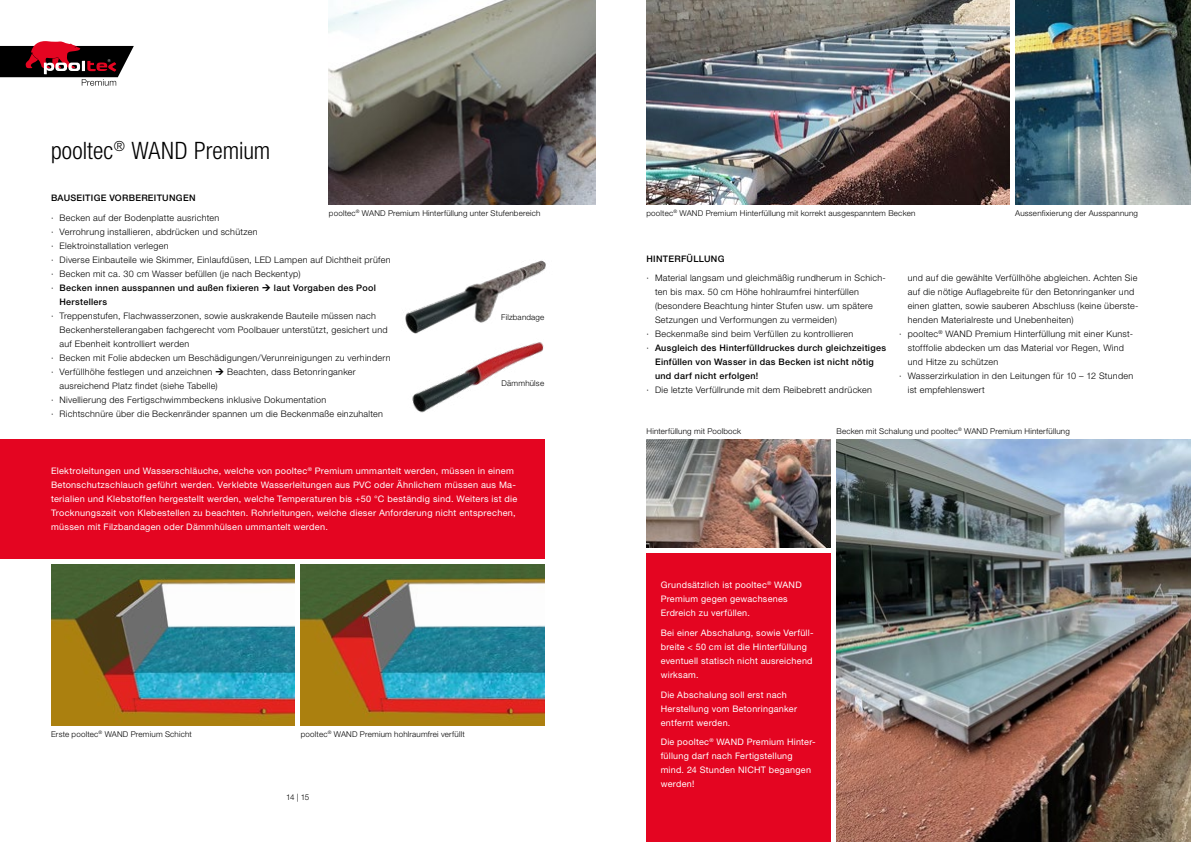
<style>
.page{position:relative;width:1191px;height:842px;background:#fff}
.page>*{position:absolute;margin:0;border:0;box-sizing:border-box;transform-origin:0 0}
.t1{font:300 condensed 24px "Helvetica Neue LT Pro";letter-spacing:.005em;color:#000}
.t2{font:300 9px/14px "Helvetica Neue LT Pro";letter-spacing:.03em;color:#000}
.t3{font:9px/14px "Helvetica Neue LT Pro";letter-spacing:.03em;color:#fff}
.t4{font:500 9px "Helvetica Neue LT Pro";letter-spacing:.03em;color:#000}
.t5{font:300 8px "Helvetica Neue LT Pro";letter-spacing:.025em;color:#000}
.s1{font-weight:500}
.s2{font-weight:300}
</style>
<div class="page">
<div style="left:0;top:439px;width:544px;height:119px;background:#e40521"></div>
<img style="left:329px;top:0;width:266px;height:204px">
<img style="left:646px;top:0;width:363px;height:204px">
<img style="left:1015px;top:0;width:176px;height:204px">
<img style="left:405px;top:260px;width:141px;height:73px">
<img style="left:646px;top:439px;width:185px;height:108px">
<img style="left:301px;top:564px;width:243px;height:162px">
<img style="left:51px;top:564px;width:244px;height:162px">
<img style="left:412px;top:342px;width:132px;height:71px">
<img style="left:836px;top:439px;width:355px;height:403px">
<div style="left:646px;top:553px;width:185px;height:289px;background:#e40521"></div>
<svg style="left:0;top:41px;width:134px;height:45px"></svg>
<h1 class="t1" style="left:51px;top:137px;width:221px">pooltec<sup>®</sup> WAND Premium</h1>
<p class="t4" style="left:51px;top:192px;width:146px">BAUSEITIGE VORBEREITUNGEN</p>
<p class="t2" style="left:51px;top:210px;width:341px">· Becken auf der Bodenplatte ausrichten<br>· Verrohrung installieren, abdrücken und schützen<br>· Elektroinstallation verlegen<br>· Diverse Einbauteile wie Skimmer, Einlaufdüsen, LED Lampen auf Dichtheit prüfen · Becken mit ca. 30 cm Wasser befüllen (je nach Beckentyp)<br>· <span class="s1">Becken innen ausspannen und außen fixieren</span></p>
<p class="t5" style="left:329px;top:208px;width:213px">pooltec<sup>®</sup> WAND Premium Hinterfüllung unter Stufenbereich</p>
<p class="t5" style="left:1015px;top:208px;width:124px">Aussenfixierung der Ausspannung</p>
<p class="t5" style="left:646px;top:208px;width:270px">pooltec<sup>®</sup> WAND Premium Hinterfüllung mit korrekt ausgespanntem Becken</p>
<p class="t4" style="left:646px;top:253px;width:80px">HINTERFÜLLUNG</p>
<p class="t2" style="left:646px;top:271px;width:241px">· Material langsam und gleichmäßig rundherum in Schich-</p>
<p class="t2" style="left:655px;top:285px;width:205px">ten bis max. 50 cm Höhe hohlraumfrei hinterfüllen</p>
<p class="t2" style="left:655px;top:299px;width:219px">(besondere Beachtung hinter Stufen usw. um spätere</p>
<p class="t2" style="left:655px;top:313px;width:183px">Setzungen und Verformungen zu vermeiden)</p>
<p class="t2" style="left:646px;top:327px;width:208px">· Beckenmaße sind beim Verfüllen zu kontrollieren</p>
<p class="t4" style="left:646px;top:343px;width:241px"><span class="s2">·</span> Ausgleich des Hinterfülldruckes durch gleichzeitiges</p>
<p class="t4" style="left:655px;top:357px;width:220px">Einfüllen von Wasser in das Becken ist nicht nötig</p>
<p class="t4" style="left:655px;top:371px;width:105px">und darf nicht erfolgen!</p>
<p class="t2" style="left:646px;top:383px;width:227px">· Die letzte Verfüllrunde mit dem Reibebrett andrücken</p>
<p class="t2" style="left:907px;top:271px;width:231px">und auf die gewählte Verfüllhöhe abgleichen. Achten Sie</p>
<p class="t2" style="left:907px;top:285px;width:228px">auf die nötige Auflagebreite für den Betonringanker und</p>
<p class="t2" style="left:907px;top:299px;width:232px">einen glatten, sowie sauberen Abschluss (keine überste-</p>
<p class="t2" style="left:907px;top:313px;width:167px">henden Materialreste und Unebenheiten)</p>
<p class="t2" style="left:899px;top:327px;width:235px">· pooltec<sup>®</sup> WAND Premium Hinterfüllung mit einer Kunst-</p>
<p class="t2" style="left:907px;top:341px;width:218px">stofffolie abdecken um das Material vor Regen, Wind</p>
<p class="t2" style="left:907px;top:355px;width:92px">und Hitze zu schützen</p>
<p class="t2" style="left:899px;top:369px;width:235px">· Wasserzirkulation in den Leitungen für 10 – 12 Stunden</p>
<p class="t2" style="left:907px;top:383px;width:79px">ist empfehlenswert</p>
<p class="t4" style="left:274px;top:282px;width:103px">laut Vorgaben des Pool</p>
<p class="t4" style="left:60px;top:296px;width:49px">Herstellers</p>
<p class="t2" style="left:51px;top:308px;width:326px">· Treppenstufen, Flachwasserzonen, sowie auskrakende Bauteile müssen nach</p>
<p class="t2" style="left:60px;top:322px;width:329px">Beckenherstellerangaben fachgerecht vom Poolbauer unterstützt, gesichert und</p>
<p class="t2" style="left:60px;top:336px;width:131px">auf Ebenheit kontrolliert werden</p>
<p class="t2" style="left:51px;top:350px;width:341px">· Becken mit Folie abdecken um Beschädigungen/Verunreinigungen zu verhindern</p>
<p class="t2" style="left:51px;top:364px;width:163px">· Verfüllhöhe festlegen und anzeichnen</p>
<p class="t2" style="left:227px;top:364px;width:130px">Beachten, dass Betonringanker</p>
<p class="t2" style="left:51px;top:378px;width:333px;text-indent:9px">ausreichend Platz findet (siehe Tabelle)<br>· Nivellierung des Fertigschwimmbeckens inklusive Dokumentation<br>· Richtschnüre über die Beckenränder spannen um die Beckenmaße einzuhalten</p>
<p class="t5" style="left:501px;top:312px;width:45px">Filzbandage</p>
<p class="t5" style="left:501px;top:378px;width:44px">Dämmhülse</p>
<p class="t3" style="left:51px;top:464px;width:468px">Elektroleitungen und Wasserschläuche, welche von pooltec<sup>®</sup> Premium ummantelt werden, müssen in einem Betonschutzschlauch geführt werden. Verklebte Wasserleitungen aus PVC oder Ähnlichem müssen aus Ma&shy;terialien und Klebstoffen hergestellt werden, welche Temperaturen bis +50 °C beständig sind. Weiters ist die Trocknungszeit von Klebestellen zu beachten. Rohrleitungen, welche dieser Anforderung nicht entsprechen, müssen mit Filzbandagen oder Dämmhülsen ummantelt werden.</p>
<p class="t5" style="left:51px;top:729px;width:142px">Erste pooltec<sup>®</sup> WAND Premium Schicht</p>
<p class="t5" style="left:301px;top:729px;width:165px">pooltec<sup>®</sup> WAND Premium hohlraumfrei verfüllt</p>
<p class="t5" style="left:286px;top:792px;width:25px">14 | 15</p>
<p class="t5" style="left:646px;top:426px;width:96px">Hinterfüllung mit Poolbock</p>
<p class="t5" style="left:836px;top:426px;width:235px">Becken mit Schalung und pooltec<sup>®</sup> WAND Premium Hinterfüllung</p>
<p class="t3" style="left:660px;top:578px;width:142px">Grundsätzlich ist pooltec<sup>®</sup> WAND<br>Premium gegen gewachsenes<br>Erdreich zu verfüllen.</p>
<p class="t3" style="left:660px;top:626px;width:154px">Bei einer Abschalung, sowie Verfüll&shy;breite &lt; 50 cm ist die Hinterfüllung eventuell statisch nicht ausreichend wirksam.</p>
<p class="t3" style="left:660px;top:687px;width:138px">Die Abschalung soll erst nach<br>Herstellung vom Betonringanker entfernt werden.</p>
<p class="t3" style="left:660px;top:735px;width:156px">Die pooltec<sup>®</sup> WAND Premium Hinter&shy;füllung darf nach Fertigstellung mind. 24 Stunden NICHT begangen werden!</p>
</div>
